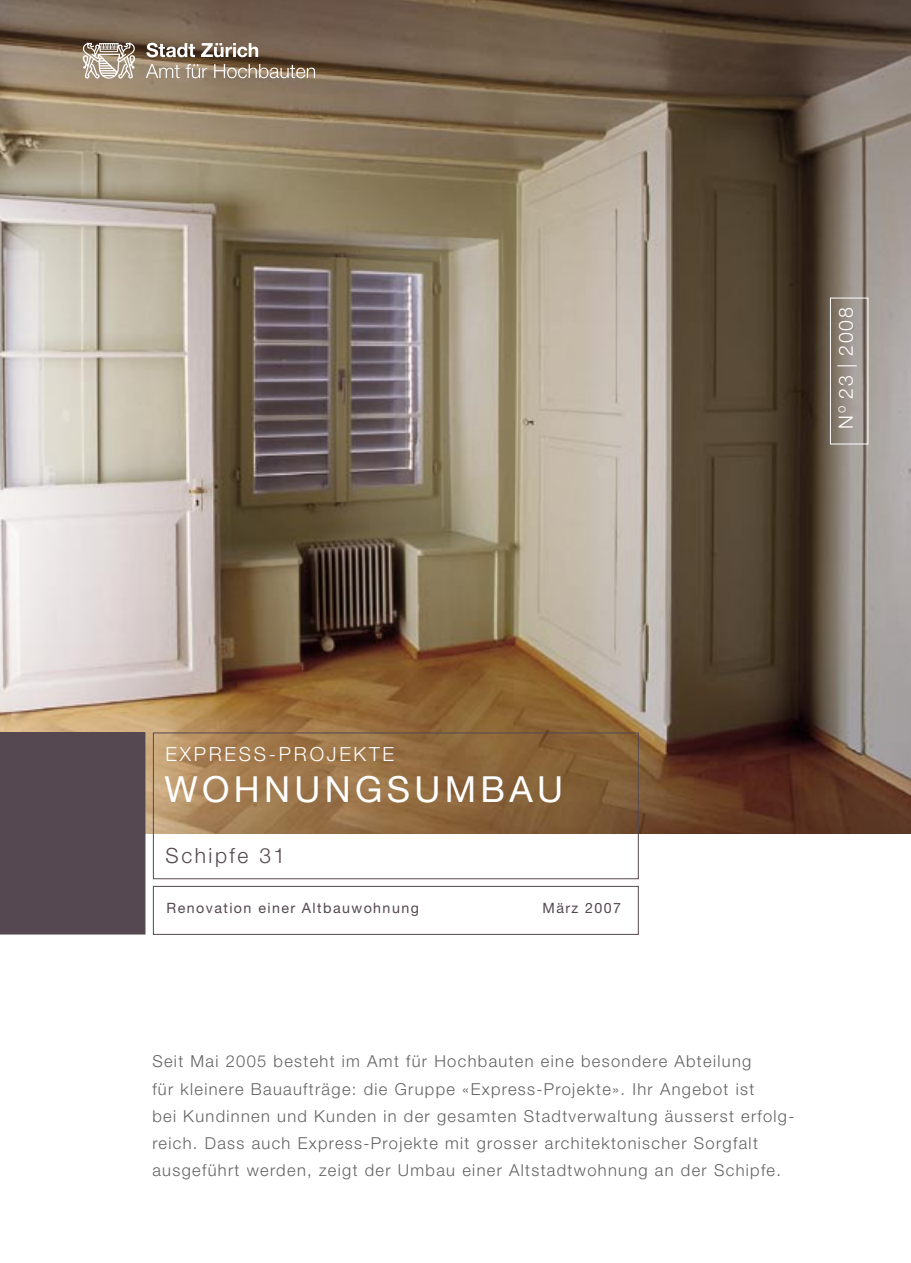
<style>
.page{position:relative;width:911px;height:1263px;background:#fff}
.page>*{position:absolute;margin:0;border:0;box-sizing:border-box;transform-origin:0 0}
.t1{font:36px "Helvetica Neue LT";letter-spacing:.12em;color:#fff}
.t2{font:300 21px "Helvetica Neue LT";letter-spacing:.12em;color:#554850}
.t3{font:300 19.5px "Helvetica Neue LT";letter-spacing:.14em;color:#fff}
.t4{font:300 16.5px/27px "Helvetica Neue LT";letter-spacing:.08em;color:#636363}
.t5{font:14.25px "Helvetica Neue LT";letter-spacing:.1em;color:#554850}
</style>
<div class="page">
<img style="left:0;top:0;width:911px;height:833px">
<div style="left:153px;top:732px;width:486px;height:147px;border:1px solid #554850"></div>
<svg style="left:146px;top:43px;width:49px;height:14px"></svg>
<svg style="left:201px;top:43px;width:57px;height:14px"></svg>
<svg style="left:146px;top:64px;width:34px;height:14px"></svg>
<svg style="left:186px;top:64px;width:21px;height:14px"></svg>
<svg style="left:214px;top:64px;width:101px;height:14px"></svg>
<svg style="left:83px;top:43px;width:52px;height:36px"></svg>
<div style="left:830px;top:298px;width:38px;height:146px;border:1px solid #fff"></div>
<div style="left:0;top:732px;width:145px;height:202px;background:#554850"></div>
<div style="left:153px;top:886px;width:486px;height:49px;border:1px solid #554850"></div>
<p class="t3" style="left:834px;top:429px;width:123px;rotate:-90deg">N<sup>o</sup> 23 | 2008</p>
<p class="t3" style="left:166px;top:742px;width:230px">EXPRESS-PROJEKTE</p>
<h1 class="t1" style="left:165px;top:768px;width:400px">WOHNUNGSUMBAU</h1>
<p class="t2" style="left:166px;top:843px;width:121px">Schipfe 31</p>
<p class="t5" style="left:167px;top:900px;width:254px">Renovation einer Altbauwohnung</p>
<p class="t5" style="left:542px;top:900px;width:80px">März 2007</p>
<p class="t4" style="left:152px;top:1048px;width:644px">Seit Mai 2005 besteht im Amt für Hochbauten eine besondere Abteilung<br>für kleinere Bauaufträge: die Gruppe «Express-Projekte». Ihr Angebot ist<br>bei Kundinnen und Kunden in der gesamten Stadtverwaltung äusserst erfolg&shy;reich. Dass auch Express-Projekte mit grosser architektonischer Sorgfalt ausgeführt werden, zeigt der Umbau einer Altstadtwohnung an der Schipfe.</p>
</div>
